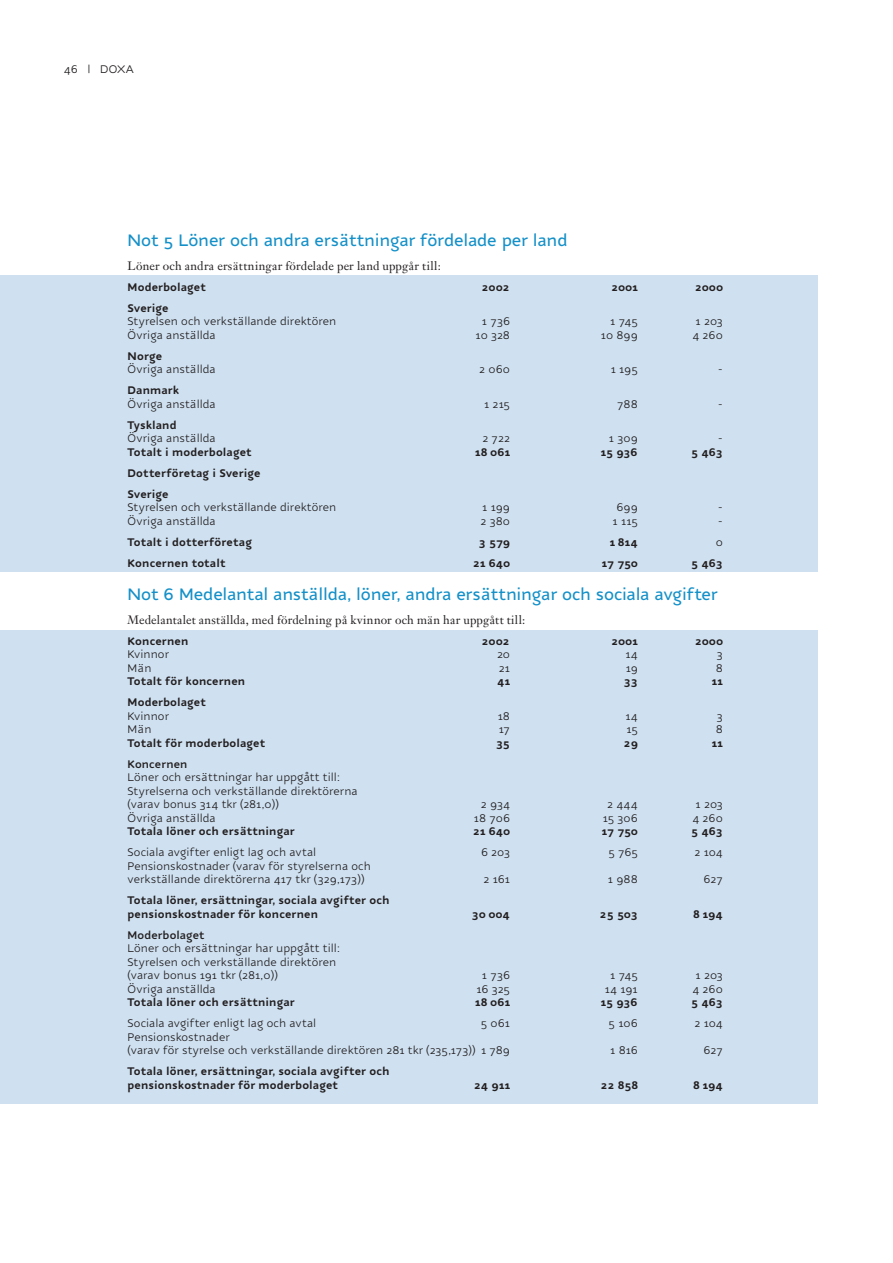
<style>
.page{position:relative;width:893px;height:1263px;background:#fff}
.page>*{position:absolute;margin:0;border:0;box-sizing:border-box;transform-origin:0 0}
.t1{font:500 18px "Nubian";letter-spacing:-.01em;color:#1490c8}
.t2{font:300 12px/13.5px "Nubian";letter-spacing:.005em;color:#231f20}
.t3{font:700 12px/13.5px "Nubian";letter-spacing:.01em;color:#231f20}
.t4{font:12px "Janson Text";letter-spacing:.02em;color:#231f20}
.t5{font:600 12px "Nubian";letter-spacing:.01em;color:#231f20}
</style>
<div class="page">
<div style="left:0;top:630px;width:818px;height:474px;background:#cfe1f1"></div>
<div style="left:0;top:275px;width:818px;height:296px;background:#cfe1f1"></div>
<p class="t2" style="left:64px;top:62px;width:72px">46 | DOXA</p>
<h1 class="t1" style="left:128px;top:229px;width:442px">Not 5 Löner och andra ersättningar fördelade per land</h1>
<p class="t4" style="left:128px;top:258px;width:315px">Löner och andra ersättningar fördelade per land uppgår till:</p>
<p class="t3" style="left:128px;top:280px;width:80px">Moderbolaget</p>
<p class="t3" style="left:481px;top:280px;width:30px">2002</p>
<p class="t3" style="left:611px;top:280px;width:28px">2001</p>
<p class="t3" style="left:695px;top:280px;width:30px">2000</p>
<p class="t3" style="left:128px;top:301px;width:43px">Sverige</p>
<p class="t2" style="left:128px;top:314px;width:210px">Styrelsen och verkställande direktören</p>
<p class="t2" style="left:482px;top:314px;width:30px">1 736</p>
<p class="t2" style="left:610px;top:314px;width:29px">1 745</p>
<p class="t2" style="left:695px;top:314px;width:29px">1 203</p>
<p class="t2" style="left:128px;top:328px;width:90px">Övriga anställda</p>
<p class="t2" style="left:476px;top:328px;width:36px">10 328</p>
<p class="t2" style="left:601px;top:328px;width:38px">10 899</p>
<p class="t2" style="left:692px;top:328px;width:32px">4 260</p>
<p class="t3" style="left:128px;top:349px;width:36px">Norge</p>
<p class="t2" style="left:128px;top:362px;width:90px">Övriga anställda</p>
<p class="t2" style="left:479px;top:362px;width:32px">2 060</p>
<p class="t2" style="left:611px;top:362px;width:29px">1 195</p>
<p class="t2" style="left:718px;top:362px;width:7px">-</p>
<p class="t3" style="left:128px;top:384px;width:53px">Danmark</p>
<p class="t2" style="left:128px;top:397px;width:90px">Övriga anställda</p>
<p class="t2" style="left:484px;top:397px;width:28px">1 215</p>
<p class="t2" style="left:617px;top:397px;width:22px">788</p>
<p class="t2" style="left:718px;top:397px;width:7px">-</p>
<p class="t3" style="left:128px;top:418px;width:51px">Tyskland</p>
<p class="t2" style="left:128px;top:431px;width:90px">Övriga anställda</p>
<p class="t2" style="left:482px;top:431px;width:29px">2 722</p>
<p class="t2" style="left:609px;top:431px;width:30px">1 309</p>
<p class="t2" style="left:718px;top:431px;width:7px">-</p>
<p class="t3" style="left:128px;top:445px;width:126px">Totalt i moderbolaget</p>
<p class="t3" style="left:475px;top:445px;width:36px">18 061</p>
<p class="t3" style="left:601px;top:445px;width:39px">15 936</p>
<p class="t3" style="left:691px;top:445px;width:33px">5 463</p>
<p class="t3" style="left:128px;top:462px;width:134px;line-height:21px">Dotterföretag i Sverige<br>Sverige</p>
<p class="t2" style="left:128px;top:500px;width:210px">Styrelsen och verkställande direktören</p>
<p class="t2" style="left:482px;top:500px;width:29px">1 199</p>
<p class="t2" style="left:616px;top:500px;width:23px">699</p>
<p class="t2" style="left:718px;top:500px;width:7px">-</p>
<p class="t2" style="left:128px;top:514px;width:90px">Övriga anställda</p>
<p class="t2" style="left:481px;top:514px;width:31px">2 380</p>
<p class="t2" style="left:612px;top:514px;width:27px">1 115</p>
<p class="t2" style="left:718px;top:514px;width:7px">-</p>
<p class="t3" style="left:128px;top:535px;width:126px">Totalt i dotterföretag</p>
<p class="t3" style="left:479px;top:535px;width:33px">3 579</p>
<p class="t3" style="left:610px;top:535px;width:30px">1 814</p>
<p class="t2" style="left:716px;top:535px;width:9px">0</p>
<p class="t3" style="left:128px;top:556px;width:99px">Koncernen totalt</p>
<p class="t3" style="left:473px;top:556px;width:39px">21 640</p>
<p class="t3" style="left:602px;top:556px;width:37px">17 750</p>
<p class="t3" style="left:691px;top:556px;width:33px">5 463</p>
<h1 class="t1" style="left:128px;top:583px;width:592px">Not 6 Medelantal anställda, löner, andra ersättningar och sociala avgifter</h1>
<p class="t4" style="left:128px;top:612px;width:399px">Medelantalet anställda, med fördelning på kvinnor och män har uppgått till:</p>
<p class="t3" style="left:128px;top:634px;width:62px">Koncernen</p>
<p class="t3" style="left:481px;top:634px;width:30px">2002</p>
<p class="t3" style="left:611px;top:634px;width:28px">2001</p>
<p class="t3" style="left:695px;top:634px;width:30px">2000</p>
<p class="t2" style="left:128px;top:647px;width:43px">Kvinnor</p>
<p class="t2" style="left:497px;top:647px;width:15px">20</p>
<p class="t2" style="left:625px;top:647px;width:14px">14</p>
<p class="t2" style="left:717px;top:647px;width:7px">3</p>
<p class="t2" style="left:128px;top:661px;width:25px">Män</p>
<p class="t2" style="left:499px;top:661px;width:13px">21</p>
<p class="t2" style="left:626px;top:661px;width:14px">19</p>
<p class="t2" style="left:716px;top:661px;width:9px">8</p>
<p class="t3" style="left:128px;top:675px;width:119px">Totalt för koncernen</p>
<p class="t3" style="left:497px;top:675px;width:14px">41</p>
<p class="t3" style="left:624px;top:675px;width:16px">33</p>
<p class="t3" style="left:712px;top:675px;width:12px">11</p>
<p class="t3" style="left:128px;top:696px;width:80px">Moderbolaget</p>
<p class="t2" style="left:128px;top:709px;width:43px">Kvinnor</p>
<p class="t2" style="left:498px;top:709px;width:14px">18</p>
<p class="t2" style="left:625px;top:709px;width:14px">14</p>
<p class="t2" style="left:717px;top:709px;width:7px">3</p>
<p class="t2" style="left:128px;top:722px;width:25px">Män</p>
<p class="t2" style="left:499px;top:722px;width:13px">17</p>
<p class="t2" style="left:626px;top:722px;width:13px">15</p>
<p class="t2" style="left:716px;top:722px;width:9px">8</p>
<p class="t3" style="left:128px;top:736px;width:139px">Totalt för moderbolaget</p>
<p class="t3" style="left:496px;top:736px;width:15px">35</p>
<p class="t3" style="left:623px;top:736px;width:16px">29</p>
<p class="t3" style="left:712px;top:736px;width:12px">11</p>
<p class="t5" style="left:128px;top:756px;width:61px">Koncernen</p>
<p class="t2" style="left:128px;top:770px;width:232px">Löner och ersättningar har uppgått till:<br>Styrelserna och verkställande direktörerna (varav bonus 314 tkr (281,0))</p>
<p class="t2" style="left:481px;top:797px;width:31px">2 934</p>
<p class="t2" style="left:607px;top:797px;width:32px">2 444</p>
<p class="t2" style="left:695px;top:797px;width:29px">1 203</p>
<p class="t2" style="left:128px;top:811px;width:90px">Övriga anställda</p>
<p class="t2" style="left:474px;top:811px;width:38px">18 706</p>
<p class="t2" style="left:603px;top:811px;width:37px">15 306</p>
<p class="t2" style="left:692px;top:811px;width:32px">4 260</p>
<p class="t3" style="left:128px;top:825px;width:169px">Totala löner och ersättningar</p>
<p class="t3" style="left:473px;top:825px;width:39px">21 640</p>
<p class="t3" style="left:602px;top:825px;width:37px">17 750</p>
<p class="t3" style="left:691px;top:825px;width:33px">5 463</p>
<p class="t2" style="left:128px;top:845px;width:190px">Sociala avgifter enligt lag och avtal</p>
<p class="t2" style="left:481px;top:845px;width:31px">6 203</p>
<p class="t2" style="left:608px;top:845px;width:31px">5 765</p>
<p class="t2" style="left:694px;top:845px;width:30px">2 104</p>
<p class="t2" style="left:128px;top:859px;width:245px">Pensionskostnader (varav för styrelserna och verkställande direktörerna 417 tkr (329,173))</p>
<p class="t2" style="left:483px;top:872px;width:28px">2 161</p>
<p class="t2" style="left:608px;top:872px;width:32px">1 988</p>
<p class="t2" style="left:703px;top:872px;width:21px">627</p>
<p class="t3" style="left:128px;top:894px;width:264px">Totala löner, ersättningar, sociala avgifter och pensionskostnader för koncernen</p>
<p class="t3" style="left:472px;top:907px;width:40px">30 004</p>
<p class="t3" style="left:600px;top:907px;width:40px">25 503</p>
<p class="t3" style="left:693px;top:907px;width:31px">8 194</p>
<p class="t5" style="left:128px;top:927px;width:78px">Moderbolaget</p>
<p class="t2" style="left:128px;top:941px;width:214px">Löner och ersättningar har uppgått till:<br>Styrelsen och verkställande direktören (varav bonus 191 tkr (281,0))</p>
<p class="t2" style="left:482px;top:968px;width:30px">1 736</p>
<p class="t2" style="left:610px;top:968px;width:29px">1 745</p>
<p class="t2" style="left:695px;top:968px;width:29px">1 203</p>
<p class="t2" style="left:128px;top:982px;width:90px">Övriga anställda</p>
<p class="t2" style="left:476px;top:982px;width:35px">16 325</p>
<p class="t2" style="left:605px;top:982px;width:35px">14 191</p>
<p class="t2" style="left:692px;top:982px;width:32px">4 260</p>
<p class="t3" style="left:128px;top:996px;width:169px">Totala löner och ersättningar</p>
<p class="t3" style="left:475px;top:996px;width:36px">18 061</p>
<p class="t3" style="left:601px;top:996px;width:39px">15 936</p>
<p class="t3" style="left:691px;top:996px;width:33px">5 463</p>
<p class="t2" style="left:128px;top:1016px;width:190px">Sociala avgifter enligt lag och avtal</p>
<p class="t2" style="left:481px;top:1016px;width:31px">5 061</p>
<p class="t2" style="left:609px;top:1016px;width:31px">5 106</p>
<p class="t2" style="left:694px;top:1016px;width:30px">2 104</p>
<p class="t2" style="left:128px;top:1030px;width:384px">Pensionskostnader<br>(varav för styrelse och verkställande direktören 281 tkr (235,173)) 1 789</p>
<p class="t2" style="left:610px;top:1043px;width:29px">1 816</p>
<p class="t2" style="left:703px;top:1043px;width:21px">627</p>
<p class="t3" style="left:128px;top:1065px;width:264px">Totala löner, ersättningar, sociala avgifter och pensionskostnader för moderbolaget</p>
<p class="t3" style="left:474px;top:1078px;width:38px">24 911</p>
<p class="t3" style="left:600px;top:1078px;width:39px">22 858</p>
<p class="t3" style="left:693px;top:1078px;width:31px">8 194</p>
</div>
